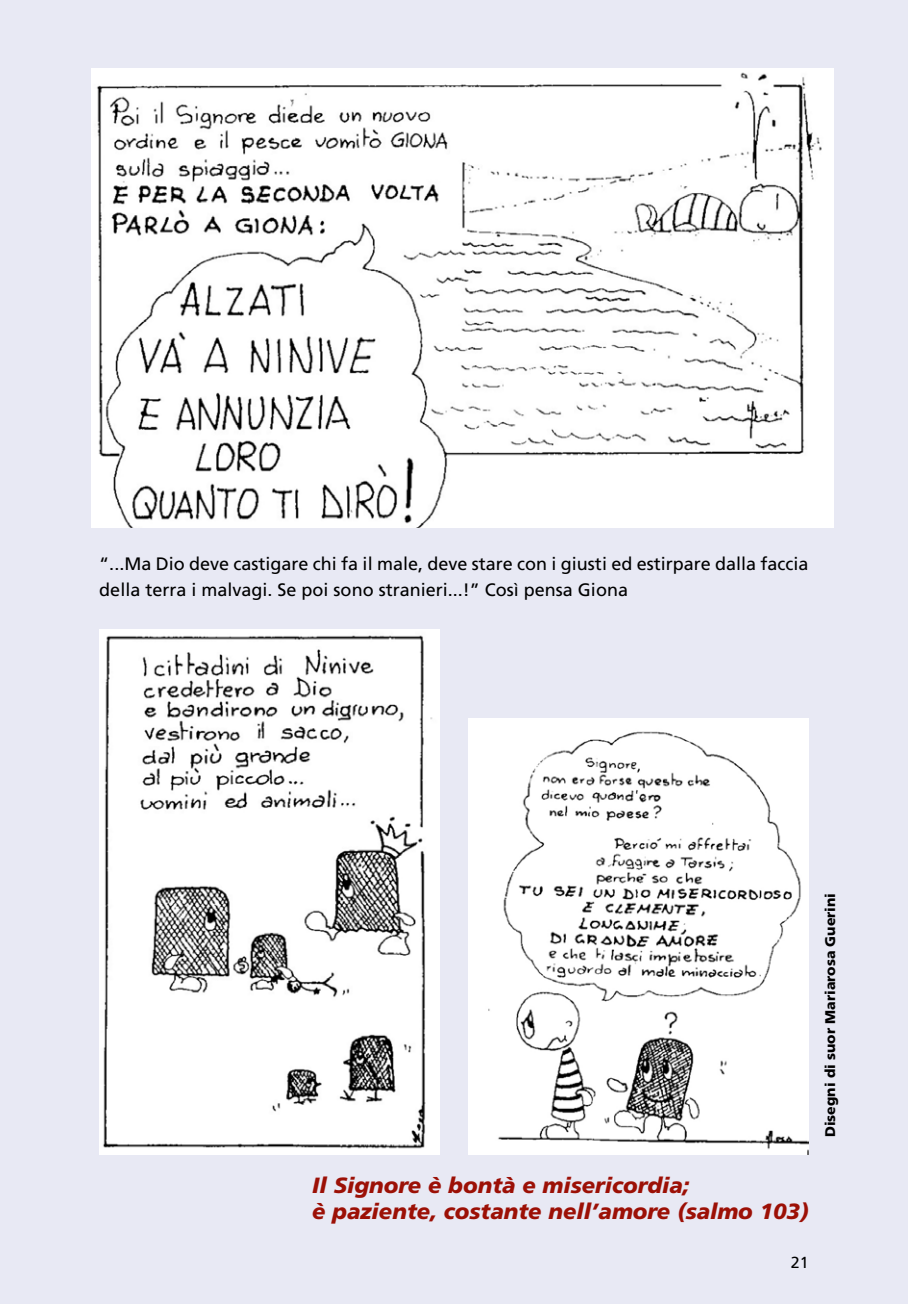
<style>
.page{position:relative;width:908px;height:1304px;background:#fff}
.page>*{position:absolute;margin:0;border:0;box-sizing:border-box;transform-origin:0 0}
.t1{font:italic 900 22px/26px "Frutiger";color:#9c1006}
.t2{font:18px/26px "Frutiger";color:#000}
.t3{font:16px "Frutiger";color:#000}
.t4{font:900 14px "Frutiger";color:#000}
</style>
<div class="page">
<div style="left:0;top:0;width:907px;height:1304px;background:#e8e9f4"></div>
<img style="left:92px;top:68px;width:741px;height:459px">
<img style="left:99px;top:629px;width:340px;height:525px">
<img style="left:468px;top:718px;width:340px;height:437px">
<p class="t2" style="left:99px;top:550px;width:710px">“...Ma Dio deve castigare chi fa il male, deve stare con i giusti ed estirpare dalla faccia della terra i malvagi. Se poi sono stranieri...!” Così pensa Giona</p>
<p class="t1" style="left:312px;top:1172px;width:497px">Il Signore è bontà e misericordia;<br>è paziente, costante nell’amore (salmo 103)</p>
<p class="t3" style="left:790px;top:1253px;width:19px">21</p>
<p class="t4" style="left:821px;top:1137px;width:246px;rotate:-90deg">Disegni di suor Mariarosa Guerini</p>
</div>
